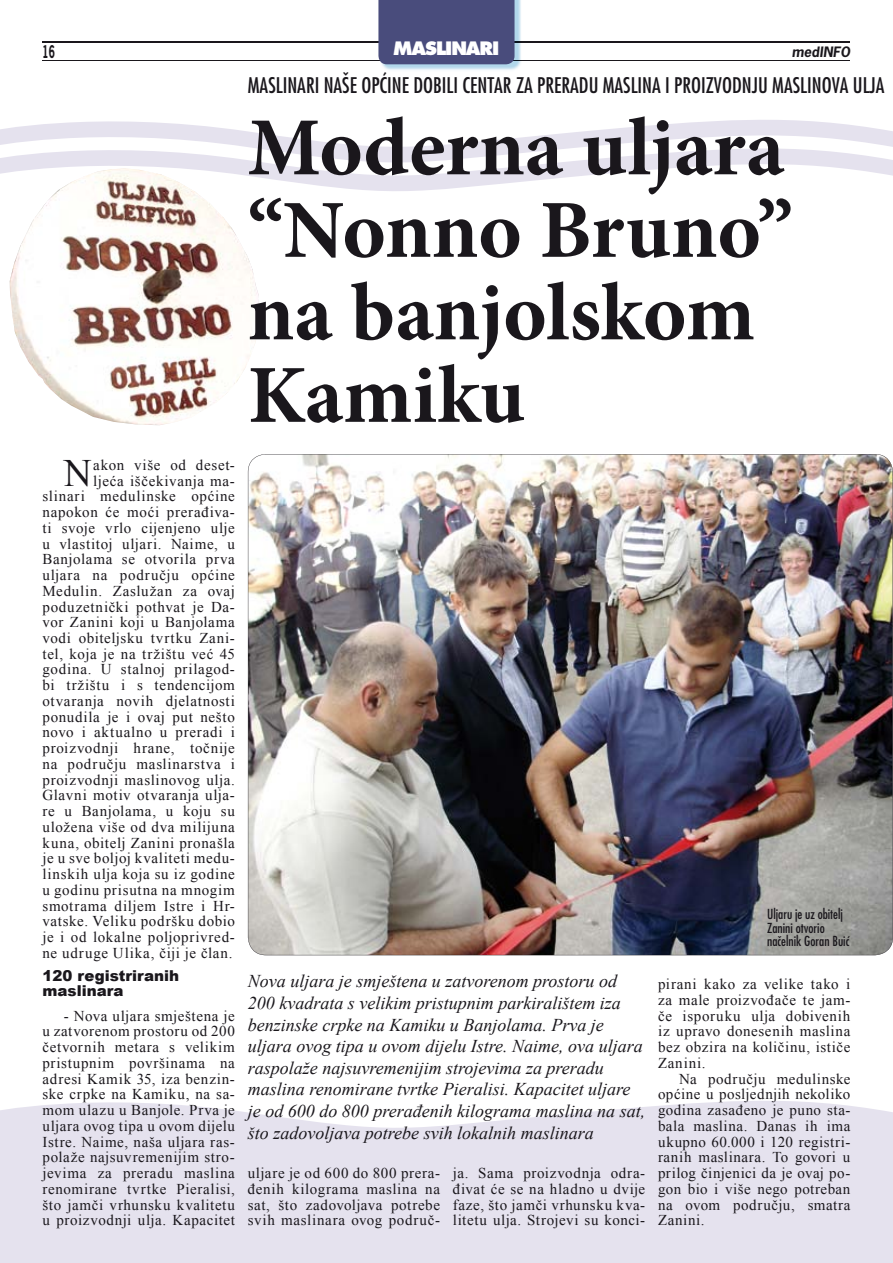
<style>
.page{position:relative;width:893px;height:1263px;background:#fff}
.page>*{position:absolute;margin:0;border:0;box-sizing:border-box;transform-origin:0 0}
.t1{font:700 82.5px/82.5px "Minion Pro";color:#1a171c}
.t2{font:38.7px "Times New Roman";color:#1a171c}
.t3{font:condensed 21px "Futura";color:#1a171c}
.t4{font:italic 18px/21.6px "Times New Roman";color:#1a171c}
.t5{font:800 18px "Futura";letter-spacing:-.065em;color:#fff}
.t6{font:700 16.5px "News Gothic";color:#1a171c;scale:.6 1}
.t7{font:15px/15.8px "Times New Roman";letter-spacing:.045em;color:#1a171c;text-align:justify}
.t8{font:900 15px/15px "Arial";color:#1a171c}
.t9{font:condensed 13.5px/13.5px "Futura";color:#1a171c}
.t10{font:italic 700 13.5px "News Gothic";color:#1a171c}
</style>
<div class="page">
<hr style="left:43px;top:41px;width:807px;height:1px;background:#1a171c">
<hr style="left:43px;top:60px;width:807px;height:1px;background:#1a171c">
<svg style="left:0;top:120px;width:893px;height:18px"></svg>
<svg style="left:0;top:138px;width:893px;height:53px"></svg>
<div style="left:0;top:1101px;width:893px;height:162px;background:#e5e2ee"></div>
<img style="left:382px;top:0;width:139px;height:70px">
<div style="left:378px;top:0;width:136px;height:64px;background:#494c7c"></div>
<img style="left:10px;top:168px;width:249px;height:257px">
<img style="left:248px;top:454px;width:645px;height:501px">
<p class="t6" style="left:43px;top:41px;width:22px">16</p>
<p class="t5" style="left:393px;top:37px;width:107px">MASLINARI</p>
<p class="t10" style="left:792px;top:43px;width:60px">medINFO</p>
<h3 class="t3" style="left:248px;top:72px;width:638px">MASLINARI NAŠE OPĆINE DOBILI CENTAR ZA PRERADU MASLINA I PROIZVODNJU MASLINOVA ULJA</h3>
<h1 class="t1" style="left:248px;top:106px;width:547px">Moderna uljara “Nonno Bruno” na banjolskom<br>Kamiku</h1>
<p class="t7" style="left:43px;top:457px;width:194px;text-align:right">akon više od deset-<br>ljeća iščekivanja ma-<br>slinari medulinske općine napokon će moći prerađiva&shy;ti svoje vrlo cijenjeno ulje u vlastitoj uljari. Naime, u<br>Banjolama se otvorila prva uljara na području općine<br>Medulin. Zaslužan za ovaj poduzetnički pothvat je Da&shy;vor Zanini koji u Banjolama vodi obiteljsku tvrtku Zani&shy;tel, koja je na tržištu već 45 godina. U stalnoj prilagod&shy;bi tržištu i s tendencijom otvaranja novih djelatnosti ponudila je i ovaj put nešto novo i aktualno u preradi i proizvodnji hrane, točnije na području maslinarstva i proizvodnji maslinovog ulja.<br>Glavni motiv otvaranja ulja&shy;re u Banjolama, u koju su uložena više od dva milijuna kuna, obitelj Zanini pronašla je u sve boljoj kvaliteti medu&shy;linskih ulja koja su iz godine u godinu prisutna na mnogim smotrama diljem Istre i Hr&shy;vatske. Veliku podršku dobio je i od lokalne poljoprivred&shy;ne udruge Ulika, čiji je član.</p>
<p class="t8" style="left:43px;top:968px;width:138px">120 registriranih maslinara</p>
<p class="t7" style="left:43px;top:1007px;width:194px;text-indent:21px">- Nova uljara smještena je u zatvorenom prostoru od 200 četvornih metara s velikim pristupnim površinama na adresi Kamik 35, iza benzin&shy;ske crpke na Kamiku, na sa&shy;mom ulazu u Banjole. Prva je uljara ovog tipa u ovom dijelu Istre. Naime, naša uljara ras&shy;polaže najsuvremenijim stro&shy;jevima za preradu maslina renomirane tvrtke Pieralisi, što jamči vrhunsku kvalitetu u proizvodnji ulja. Kapacitet</p>
<h2 class="t2" style="left:64px;top:447px;width:29px">N</h2>
<p class="t4" style="left:248px;top:970px;width:399px">Nova uljara je smještena u zatvorenom prostoru od 200 kvadrata s velikim pristupnim parkiralištem iza benzinske crpke na Kamiku u Banjolama. Prva je uljara ovog tipa u ovom dijelu Istre. Naime, ova uljara raspolaže najsuvremenijim strojevima za preradu maslina renomirane tvrtke Pieralisi. Kapacitet uljare je od 600 do 800 prerađenih kilograma maslina na sat, što zadovoljava potrebe svih lokalnih maslinara</p>
<p class="t7" style="left:248px;top:1165px;width:194px">uljare je od 600 do 800 prera&shy;đenih kilograma maslina na sat, što zadovoljava potrebe svih maslinara ovog područ-</p>
<p class="t7" style="left:453px;top:1165px;width:194px">ja. Sama proizvodnja odra&shy;đivat će se na hladno u dvije faze, što jamči vrhunsku kva&shy;litetu ulja. Strojevi su konci-</p>
<p class="t9" style="left:767px;top:907px;width:84px">Uljaru je uz obitelj<br>Zanini otvorio načelnik Goran Buić</p>
<p class="t7" style="left:658px;top:976px;width:194px">pirani kako za velike tako i za male proizvođače te jam&shy;če isporuku ulja dobivenih iz upravo donesenih maslina bez obzira na količinu, ističe Zanini.</p>
<p class="t7" style="left:658px;top:1070px;width:194px;text-indent:21px">Na području medulinske općine u posljednjih nekoliko godina zasađeno je puno sta&shy;bala maslina. Danas ih ima ukupno 60.000 i 120 registri&shy;ranih maslinara. To govori u prilog činjenici da je ovaj po&shy;gon bio i više nego potreban na ovom području, smatra Zanini.</p>
</div>
